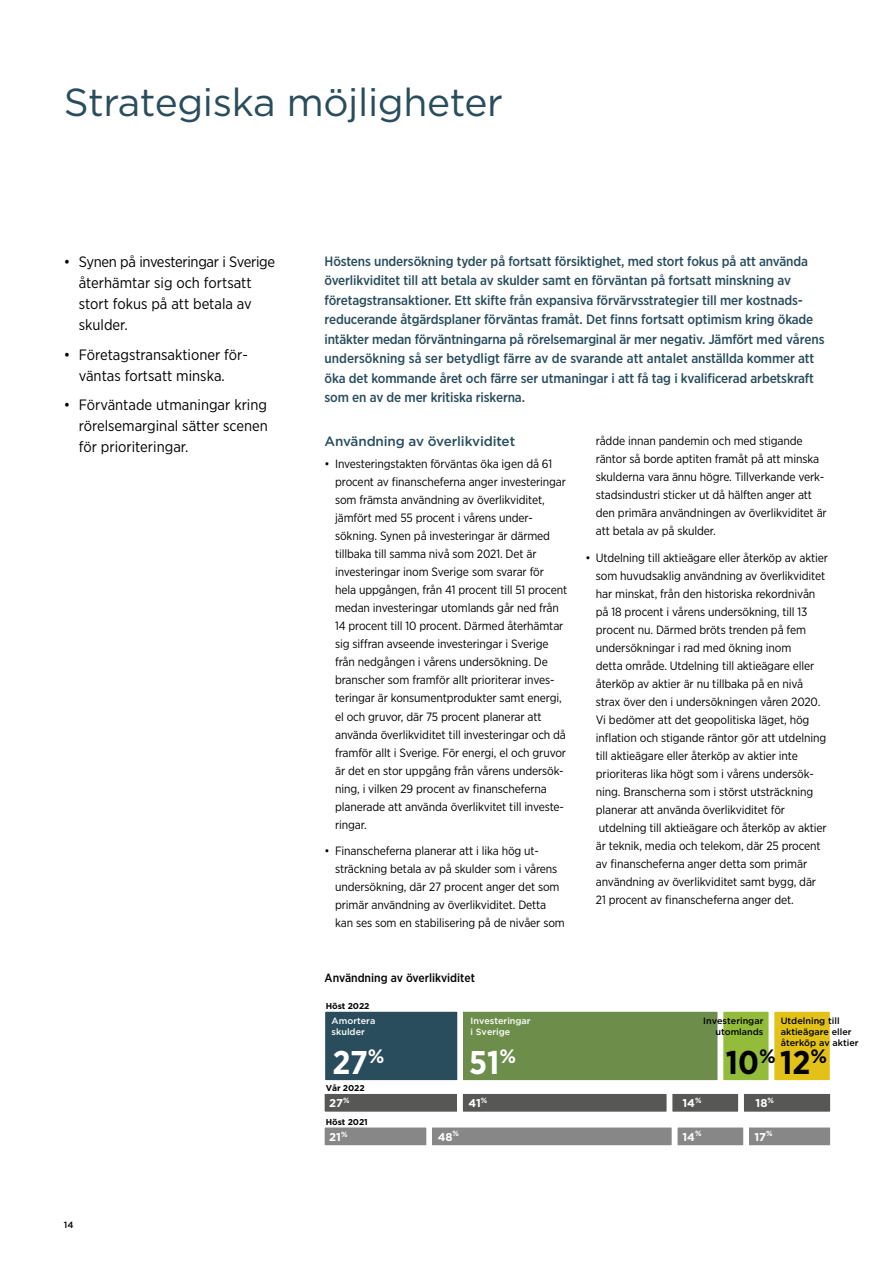
<style>
.page{position:relative;width:893px;height:1263px;background:#fff}
.page>*{position:absolute;margin:0;border:0;box-sizing:border-box;transform-origin:0 0}
.t1{font:39px "Gotham";letter-spacing:-.01em;color:#294d5d}
.t2{font:700 32.85px "Gotham Narrow";color:#fff}
.t3{font:700 32.85px "Gotham Narrow";color:#000}
.t4{font:15px/21px "Gotham Narrow";color:#000}
.t5{font:500 13.5px/19.5px "Gotham Narrow";letter-spacing:-.01em;color:#294d5d}
.t6{font:500 13.5px "Gotham";letter-spacing:-.01em;color:#294d5d}
.t7{font:12px/18px "Gotham Narrow";letter-spacing:-.01em;color:#000}
.t8{font:500 12px "Gotham Narrow";color:#000}
.t9{font:700 11.4px "Gotham";color:#fff}
.t10{font:500 9px/10.5px "Gotham";color:#000}
.t11{font:500 9px/10.5px "Gotham";color:#fff}
.t12{font:700 8.55px "Gotham";letter-spacing:-.01em;color:#000}
</style>
<div class="page">
<div style="left:771px;top:1009px;width:62px;height:74px;background:#e2c118"></div>
<div style="left:768px;top:1006px;width:67px;height:80px;border:6px solid #fff"></div>
<div style="left:720px;top:1009px;width:51px;height:74px;background:#92bc39"></div>
<div style="left:717px;top:1006px;width:57px;height:80px;border:6px solid #fff"></div>
<div style="left:460px;top:1009px;width:260px;height:74px;background:#6c8e4a"></div>
<div style="left:457px;top:1006px;width:266px;height:80px;border:6px solid #fff"></div>
<div style="left:322px;top:1009px;width:138px;height:74px;background:#294d5d"></div>
<div style="left:319px;top:1006px;width:144px;height:80px;border:6px solid #fff"></div>
<div style="left:741px;top:1091px;width:92px;height:23px;background:#575756"></div>
<div style="left:738px;top:1088px;width:98px;height:29px;border:6px solid #fff"></div>
<div style="left:669px;top:1091px;width:72px;height:23px;background:#575756"></div>
<div style="left:667px;top:1088px;width:77px;height:29px;border:6px solid #fff"></div>
<div style="left:460px;top:1091px;width:209px;height:23px;background:#575756"></div>
<div style="left:457px;top:1088px;width:215px;height:29px;border:6px solid #fff"></div>
<div style="left:322px;top:1091px;width:138px;height:23px;background:#575756"></div>
<div style="left:319px;top:1088px;width:144px;height:29px;border:6px solid #fff"></div>
<div style="left:746px;top:1125px;width:87px;height:23px;background:#878787"></div>
<div style="left:743px;top:1122px;width:93px;height:29px;border:6px solid #fff"></div>
<div style="left:674px;top:1125px;width:72px;height:23px;background:#878787"></div>
<div style="left:672px;top:1122px;width:77px;height:29px;border:6px solid #fff"></div>
<div style="left:429px;top:1125px;width:245px;height:23px;background:#878787"></div>
<div style="left:426px;top:1122px;width:251px;height:29px;border:6px solid #fff"></div>
<div style="left:322px;top:1125px;width:107px;height:23px;background:#878787"></div>
<div style="left:319px;top:1122px;width:113px;height:29px;border:6px solid #fff"></div>
<h1 class="t1" style="left:64px;top:77px;width:441px">Strategiska möjligheter</h1>
<p class="t4" style="left:79px;top:251px;width:198px;text-indent:-15px">• Synen på investeringar i Sverige återhämtar sig och fortsatt stort fokus på att betala av skulder.</p>
<p class="t4" style="left:64px;top:344px;width:186px;text-align:center">• Företagstransaktioner för&shy;väntas fortsatt minska.</p>
<p class="t4" style="left:79px;top:394px;width:191px;text-align:justify;text-indent:-15px">• Förväntade utmaningar kring rörelsemarginal sätter scenen för prioriteringar.</p>
<p class="t10" style="left:64px;top:1219px;width:11px">14</p>
<p class="t5" style="left:325px;top:251px;width:502px">Höstens undersökning tyder på fortsatt försiktighet, med stort fokus på att använda överlikviditet till att betala av skulder samt en förväntan på fortsatt minskning av företagstransaktioner. Ett skifte från expansiva förvärvsstrategier till mer kostnads&shy;reducerande åtgärdsplaner förväntas framåt. Det finns fortsatt optimism kring ökade intäkter medan förväntningarna på rörelsemarginal är mer negativ. Jämfört med vårens undersökning så ser betydligt färre av de svarande att antalet anställda kommer att öka det kommande året och färre ser utmaningar i att få tag i kvalificerad arbetskraft som en av de mer kritiska riskerna.</p>
<p class="t6" style="left:325px;top:433px;width:192px">Användning av överlikviditet</p>
<p class="t7" style="left:335px;top:455px;width:234px;text-indent:-10px">• Investeringstakten förväntas öka igen då 61 procent av finanscheferna anger investeringar som främsta användning av överlikviditet, jämfört med 55 procent i vårens under&shy;sökning. Synen på investeringar är därmed tillbaka till samma nivå som 2021. Det är investeringar inom Sverige som svarar för hela uppgången, från 41 procent till 51 procent medan investeringar utomlands går ned från 14 procent till 10 procent. Därmed återhämtar sig siffran avseende investeringar i Sverige från nedgången i vårens undersökning. De branscher som framför allt prioriterar inves&shy;teringar är konsumentprodukter samt energi, el och gruvor, där 75 procent planerar att använda överlikviditet till investeringar och då framför allt i Sverige. För energi, el och gruvor är det en stor uppgång från vårens undersök&shy;ning, i vilken 29 procent av finanscheferna planerade att använda överlikvitet till investe&shy;ringar.</p>
<p class="t7" style="left:335px;top:841px;width:231px;text-indent:-10px">• Finanscheferna planerar att i lika hög ut&shy;sträckning betala av på skulder som i vårens undersökning, där 27 procent anger det som primär användning av överlikviditet. Detta kan ses som en stabilisering på de nivåer som</p>
<p class="t7" style="left:596px;top:432px;width:232px">rådde innan pandemin och med stigande räntor så borde aptiten framåt på att minska skulderna vara ännu högre. Tillverkande verk&shy;stadsindustri sticker ut då hälften anger att den primära användningen av överlikviditet är att betala av på skulder.</p>
<p class="t7" style="left:596px;top:548px;width:234px;text-indent:-10px">• Utdelning till aktieägare eller återköp av aktier som huvudsaklig användning av överlikviditet har minskat, från den historiska rekordnivån på 18 procent i vårens undersökning, till 13 procent nu. Därmed bröts trenden på fem undersökningar i rad med ökning inom<br>detta område. Utdelning till aktieägare eller återköp av aktier är nu tillbaka på en nivå strax över den i undersökningen våren 2020.<br>Vi bedömer att det geopolitiska läget, hög inflation och stigande räntor gör att utdelning till aktieägare eller återköp av aktier inte prioriteras lika högt som i vårens undersök&shy;ning. Branscherna som i störst utsträckning planerar att använda överlikviditet för utdelning till aktieägare och återköp av aktier är teknik, media och telekom, där 25 procent av finanscheferna anger detta som primär användning av överlikviditet samt bygg, där 21 procent av finanscheferna anger det.</p>
<p class="t8" style="left:325px;top:970px;width:152px">Användning av överlikviditet</p>
<p class="t12" style="left:326px;top:1000px;width:45px">Höst 2022</p>
<p class="t11" style="left:332px;top:1016px;width:45px">Amortera skulder</p>
<p class="t11" style="left:470px;top:1016px;width:62px">Investeringar i Sverige</p>
<h2 class="t2" style="left:332px;top:1041px;width:54px">27<sup>%</sup></h2>
<h2 class="t2" style="left:469px;top:1041px;width:48px">51<sup>%</sup></h2>
<p class="t12" style="left:326px;top:1082px;width:40px">Vår 2022</p>
<p class="t10" style="left:781px;top:1016px;width:79px">Utdelning till aktieägare eller återköp av aktier</p>
<h2 class="t3" style="left:726px;top:1041px;width:103px">10<sup>%</sup> 12<sup>%</sup></h2>
<p class="t10" style="left:703px;top:1016px;width:62px;text-align:right">Investeringar utomlands</p>
<p class="t9" style="left:329px;top:1095px;width:22px">27<sup>%</sup></p>
<p class="t9" style="left:469px;top:1095px;width:20px">41<sup>%</sup></p>
<p class="t9" style="left:682px;top:1095px;width:21px">14<sup>%</sup></p>
<p class="t9" style="left:755px;top:1095px;width:20px">18<sup>%</sup></p>
<p class="t12" style="left:326px;top:1116px;width:44px">Höst 2021</p>
<p class="t9" style="left:329px;top:1130px;width:20px">21<sup>%</sup></p>
<p class="t9" style="left:438px;top:1129px;width:23px">48<sup>%</sup></p>
<p class="t9" style="left:682px;top:1129px;width:21px">14<sup>%</sup></p>
<p class="t9" style="left:754px;top:1129px;width:20px">17<sup>%</sup></p>
</div>
